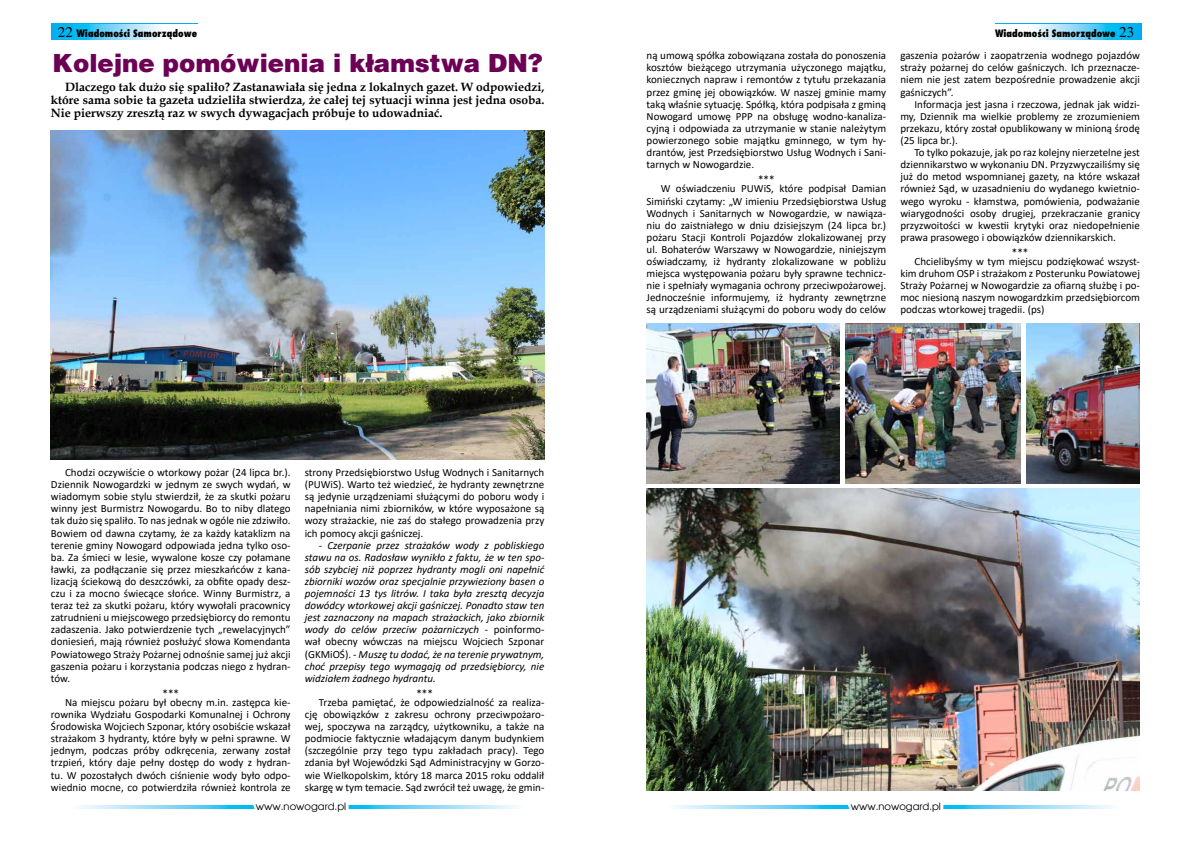
<style>
.page{position:relative;width:1191px;height:842px;background:#fff}
.page>*{position:absolute;margin:0;border:0;box-sizing:border-box;transform-origin:0 0}
.t1{font:900 25px "Switzerland";color:#6b0055}
.t2{font:15px "Times";color:#000}
.t3{font:700 12px/13.2px "Book Antiqua";color:#000;text-align:justify}
.t4{font:11px/12.1px "Calibri";color:#000;text-align:justify}
.t5{font:italic 11px/12.1px "Calibri";color:#000;text-align:justify}
.t6{font:800 10px "Fujiyama";color:#000}
.t7{font:10px "Avalon";color:#000}
.s1{font-style:normal}
</style>
<div class="page">
<svg style="left:51px;top:23px;width:146px;height:17px"></svg>
<svg style="left:53px;top:25px;width:144px;height:15px"></svg>
<svg style="left:995px;top:23px;width:147px;height:17px"></svg>
<svg style="left:995px;top:25px;width:145px;height:15px"></svg>
<svg style="left:352px;top:805px;width:166px;height:3px"></svg>
<svg style="left:80px;top:805px;width:167px;height:3px"></svg>
<svg style="left:247px;top:805px;width:105px;height:4px"></svg>
<svg style="left:946px;top:805px;width:166px;height:3px"></svg>
<svg style="left:675px;top:805px;width:167px;height:3px"></svg>
<svg style="left:842px;top:805px;width:104px;height:4px"></svg>
<img style="left:51px;top:130px;width:493px;height:329px">
<img style="left:646px;top:489px;width:494px;height:302px">
<img style="left:1026px;top:323px;width:114px;height:160px">
<img style="left:646px;top:324px;width:193px;height:159px">
<img style="left:845px;top:324px;width:175px;height:159px">
<h2 class="t2" style="left:58px;top:24px;width:16px">22</h2>
<h2 class="t2" style="left:1119px;top:24px;width:16px">23</h2>
<p class="t6" style="left:76px;top:27px;width:122px">Wiadomości Samorządowe</p>
<p class="t6" style="left:995px;top:27px;width:122px">Wiadomości Samorządowe</p>
<h1 class="t1" style="left:53px;top:48px;width:491px">Kolejne pomówienia i kłamstwa DN?</h1>
<p class="t3" style="left:51px;top:80px;width:495px;text-indent:14px">Dlaczego tak dużo się spaliło? Zastanawiała się jedna z lokalnych gazet. W odpowiedzi, które sama sobie ta gazeta udzieliła stwierdza, że całej tej sytuacji winna jest jedna osoba.<br>Nie pierwszy zresztą raz w swych dywagacjach próbuje to udowadniać.</p>
<p class="t4" style="left:900px;top:49px;width:241px">gaszenia pożarów i zaopatrzenia wodnego pojazdów straży pożarnej do celów gaśniczych. Ich przeznacze&shy;niem nie jest zatem bezpośrednie prowadzenie akcji gaśniczych”.</p>
<p class="t4" style="left:900px;top:98px;width:241px;text-indent:14px">Informacja jest jasna i rzeczowa, jednak jak widzi&shy;my, Dziennik ma wielkie problemy ze zrozumieniem przekazu, który został opublikowany w minioną środę (25 lipca br.).</p>
<p class="t4" style="left:900px;top:146px;width:241px;text-indent:14px">To tylko pokazuje, jak po raz kolejny nierzetelne jest dziennikarstwo w wykonaniu DN. Przyzwyczailiśmy się już do metod wspomnianej gazety, na które wskazał również Sąd, w uzasadnieniu do wydanego kwietnio&shy;wego wyroku - kłamstwa, pomówienia, podważanie wiarygodności osoby drugiej, przekraczanie granicy przyzwoitości w kwestii krytyki oraz niedopełnienie prawa prasowego i obowiązków dziennikarskich.</p>
<p class="t4" style="left:914px;top:247px;width:227px;line-height:9.1px;text-indent:97px">***<br>Chcielibyśmy w tym miejscu podziękować wszyst-</p>
<p class="t4" style="left:900px;top:267px;width:241px">kim druhom OSP i strażakom z Posterunku Powiatowej Straży Pożarnej w Nowogardzie za ofiarną służbę i po&shy;moc niesioną naszym nowogardzkim przedsiębiorcom podczas wtorkowej tragedii. (ps)</p>
<p class="t4" style="left:646px;top:49px;width:241px">ną umową spółka zobowiązana została do ponoszenia kosztów bieżącego utrzymania użyczonego majątku, koniecznych napraw i remontów z tytułu przekazania przez gminę jej obowiązków. W naszej gminie mamy taką właśnie sytuację. Spółką, która podpisała z gminą Nowogard umowę PPP na obsługę wodno-kanaliza&shy;cyjną i odpowiada za utrzymanie w stanie należytym powierzonego sobie majątku gminnego, w tym hy&shy;drantów, jest Przedsiębiorstwo Usług Wodnych i Sani&shy;tarnych w Nowogardzie.</p>
<p class="t4" style="left:660px;top:175px;width:227px;line-height:9.1px;text-indent:97px">***<br>W oświadczeniu PUWiS, które podpisał Damian</p>
<p class="t4" style="left:646px;top:194px;width:241px">Simiński czytamy: „W imieniu Przedsiębiorstwa Usług Wodnych i Sanitarnych w Nowogardzie, w nawiąza&shy;niu do zaistniałego w dniu dzisiejszym (24 lipca br.) pożaru Stacji Kontroli Pojazdów zlokalizowanej przy ul. Bohaterów Warszawy w Nowogardzie, niniejszym oświadczamy, iż hydranty zlokalizowane w pobliżu miejsca występowania pożaru były sprawne technicz&shy;nie i spełniały wymagania ochrony przeciwpożarowej.<br>Jednocześnie informujemy, iż hydranty zewnętrzne są urządzeniami służącymi do poboru wody do celów</p>
<p class="t4" style="left:51px;top:466px;width:241px;text-indent:14px">Chodzi oczywiście o wtorkowy pożar (24 lipca br.).<br>Dziennik Nowogardzki w jednym ze swych wydań, w wiadomym sobie stylu stwierdził, że za skutki pożaru winny jest Burmistrz Nowogardu. Bo to niby dlatego tak dużo się spaliło. To nas jednak w ogóle nie zdziwiło.<br>Bowiem od dawna czytamy, że za każdy kataklizm na terenie gminy Nowogard odpowiada jedna tylko oso&shy;ba. Za śmieci w lesie, wywalone kosze czy połamane ławki, za podłączanie się przez mieszkańców z kana&shy;lizacją ściekową do deszczówki, za obfite opady desz&shy;czu i za mocno świecące słońce. Winny Burmistrz, a teraz też za skutki pożaru, który wywołali pracownicy zatrudnieni u miejscowego przedsiębiorcy do remontu zadaszenia. Jako potwierdzenie tych „rewelacyjnych” doniesień, mają również posłużyć słowa Komendanta Powiatowego Straży Pożarnej odnośnie samej już akcji gaszenia pożaru i korzystania podczas niego z hydran&shy;tów.</p>
<p class="t4" style="left:65px;top:688px;width:227px;line-height:9.1px;text-indent:97px">***<br>Na miejscu pożaru był obecny m.in. zastępca kie-</p>
<p class="t4" style="left:51px;top:708px;width:241px">rownika Wydziału Gospodarki Komunalnej i Ochrony Środowiska Wojciech Szponar, który osobiście wskazał strażakom 3 hydranty, które były w pełni sprawne. W jednym, podczas próby odkręcenia, zerwany został trzpień, który daje pełny dostęp do wody z hydran&shy;tu. W pozostałych dwóch ciśnienie wody było odpo&shy;wiednio mocne, co potwierdziła również kontrola ze</p>
<p class="t4" style="left:305px;top:466px;width:241px">strony Przedsiębiorstwo Usług Wodnych i Sanitarnych (PUWiS). Warto też wiedzieć, że hydranty zewnętrzne są jedynie urządzeniami służącymi do poboru wody i napełniania nimi zbiorników, w które wyposażone są wozy strażackie, nie zaś do stałego prowadzenia przy ich pomocy akcji gaśniczej.</p>
<p class="t5" style="left:305px;top:538px;width:241px;text-indent:14px">- Czerpanie przez strażaków wody z pobliskiego stawu na os. Radosław wynikło z faktu, że w ten spo&shy;sób szybciej niż poprzez hydranty mogli oni napełnić zbiorniki wozów oraz specjalnie przywieziony basen o pojemności 13 tys litrów. I taka była zresztą decyzja dowódcy wtorkowej akcji gaśniczej. Ponadto staw ten jest zaznaczony na mapach strażackich, jako zbiornik wody do celów przeciw pożarniczych <span class="s1">- poinformo&shy;wał obecny wówczas na miejscu Wojciech Szponar (GKMiOŚ).</span> - Muszę tu dodać, że na terenie prywatnym, choć przepisy tego wymagają od przedsiębiorcy, nie widziałem żadnego hydrantu.</p>
<p class="t4" style="left:319px;top:688px;width:227px;line-height:9.1px;text-indent:97px">***<br>Trzeba pamiętać, że odpowiedzialność za realiza-</p>
<p class="t4" style="left:305px;top:708px;width:241px">cję obowiązków z zakresu ochrony przeciwpożaro&shy;wej, spoczywa na zarządcy, użytkowniku, a także na podmiocie faktycznie władającym danym budynkiem (szczególnie przy tego typu zakładach pracy). Tego zdania był Wojewódzki Sąd Administracyjny w Gorzo&shy;wie Wielkopolskim, który 18 marca 2015 roku oddalił skargę w tym temacie. Sąd zwrócił też uwagę, że gmin-</p>
<p class="t7" style="left:256px;top:800px;width:92px">www.nowogard.pl</p>
<p class="t7" style="left:850px;top:800px;width:92px">www.nowogard.pl</p>
</div>
